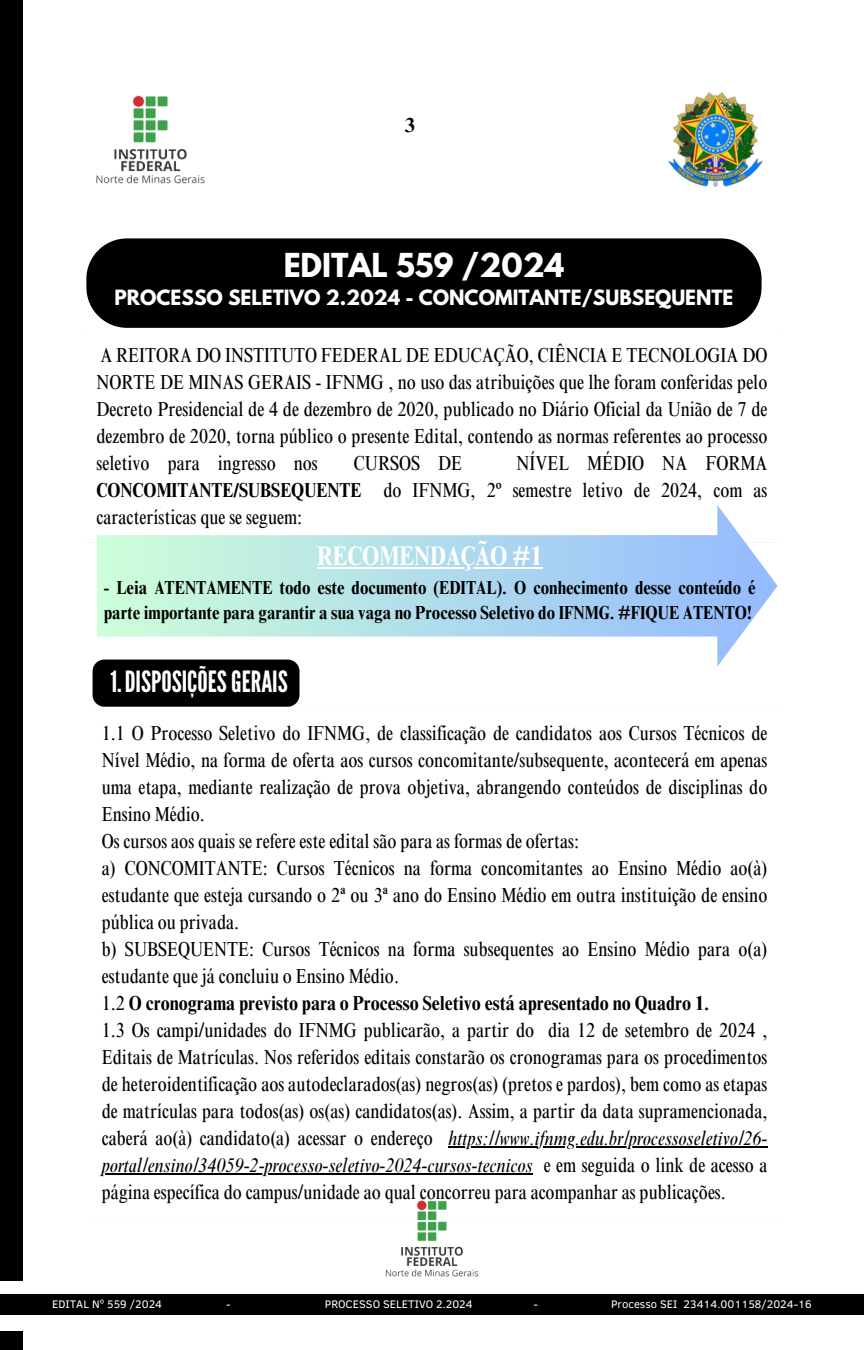
<style>
.page{position:relative;width:864px;height:1350px;background:#fff}
.page>*{position:absolute;margin:0;border:0;box-sizing:border-box;transform-origin:0 0}
.t1{font:29.25px "League Gothic";color:#fff}
.t2{font:700 29.25px "League Spartan";color:#fff}
.t3{font:700 condensed 27px "Times NRMT Pro";color:#fff}
.t4{font:condensed 20.25px/27px "Times NRMT Pro";color:#000;text-align:justify}
.t5{font:700 condensed 20.25px "Times NRMT Pro";color:#000}
.t6{font:italic condensed 20.25px "Times NRMT Pro";color:#000}
.t7{font:700 20.25px "Times NRMT Pro";color:#000}
.t8{font:700 condensed 18.9px/25.2px "Times NRMT Pro";color:#000}
.t9{font:700 18.68px "League Spartan";color:#fff}
.t10{font:11.25px "Clear Sans";color:#fff}
.s1{font-weight:700}
.s2{font-weight:400}
.s3{font-style:italic}
</style>
<div class="page">
<hr style="left:448px;top:1146px;width:319px;height:2px;background:#000">
<hr style="left:102px;top:1173px;width:430px;height:2px;background:#000">
<div style="left:86px;top:238px;width:676px;height:90px;background:#000;border-radius:41px"></div>
<svg style="left:97px;top:505px;width:681px;height:162px"></svg>
<hr style="left:317px;top:567px;width:226px;height:2px;background:#fff">
<div style="left:93px;top:660px;width:207px;height:47px;background:#000;border-radius:12px"></div>
<div style="left:0;top:1294px;width:864px;height:21px;background:#000"></div>
<div style="left:0;top:0;width:22px;height:1280px;background:#000"></div>
<div style="left:0;top:1332px;width:22px;height:18px;background:#000"></div>
<img style="left:385px;top:1200px;width:94px;height:77px">
<img style="left:96px;top:95px;width:109px;height:89px">
<img style="left:668px;top:92px;width:95px;height:95px">
<p class="t7" style="left:405px;top:117px;width:12px">3</p>
<p class="t2" style="left:284px;top:251px;width:282px">EDITAL 559 /2024</p>
<p class="t9" style="left:114px;top:289px;width:621px">PROCESSO SELETIVO 2.2024 - CONCOMITANTE/SUBSEQUENTE</p>
<p class="t4" style="left:97px;top:344px;width:672px">A REITORA DO INSTITUTO FEDERAL DE EDUCAÇÃO, CIÊNCIA E TECNOLOGIA DO NORTE DE MINAS GERAIS - IFNMG , no uso das atribuições que lhe foram conferidas pelo Decreto Presidencial de 4 de dezembro de 2020, publicado no Diário Oficial da União de 7 de dezembro de 2020, torna público o presente Edital, contendo as normas referentes ao processo seletivo para ingresso nos</p>
<p class="t4" style="left:97px;top:452px;width:672px;text-indent:420px">NÍVEL MÉDIO NA FORMA <span class="s1">CONCOMITANTE/SUBSEQUENTE</span> do IFNMG, 2º semestre letivo de 2024, com as características que se seguem:</p>
<p class="t3" style="left:317px;top:546px;width:227px">RECOMENDAÇÃO #1</p>
<p class="t8" style="left:104px;top:577px;width:653px">- Leia ATENTAMENTE todo este documento (EDITAL). O conhecimento desse conteúdo é parte importante para garantir a sua vaga no Processo Seletivo do IFNMG. #FIQUE ATENTO!</p>
<p class="t4" style="left:354px;top:452px;width:110px">CURSOS DE</p>
<p class="t1" style="left:110px;top:665px;width:179px">1.DISPOSIÇÕESGERAIS</p>
<p class="t4" style="left:102px;top:722px;width:667px">1.1 O Processo Seletivo do IFNMG, de classificação de candidatos aos Cursos Técnicos de Nível Médio, na forma de oferta aos cursos concomitante/subsequente, acontecerá em apenas uma etapa, mediante realização de prova objetiva, abrangendo conteúdos de disciplinas do Ensino Médio.</p>
<p class="t4" style="left:102px;top:830px;width:479px">Os cursos aos quais se refere este edital são para as formas de ofertas:</p>
<p class="t4" style="left:102px;top:857px;width:667px">a) CONCOMITANTE: Cursos Técnicos na forma concomitantes ao Ensino Médio ao(à) estudante que esteja cursando o 2ª ou 3ª ano do Ensino Médio em outra instituição de ensino pública ou privada.</p>
<h2 class="t4" style="left:102px;top:938px;width:667px">b) SUBSEQUENTE: Cursos Técnicos na forma subsequentes ao Ensino Médio para o(a) estudante que já concluiu o Ensino Médio.</h2>
<p class="t5" style="left:102px;top:995px;width:609px"><span class="s2">1.2</span> O cronograma previsto para o Processo Seletivo está apresentado no Quadro 1.</p>
<h3 class="t4" style="left:102px;top:1019px;width:667px">1.3 Os campi/unidades do IFNMG publicarão, a partir do dia 12 de setembro de 2024 , Editais de Matrículas. Nos referidos editais constarão os cronogramas para os procedimentos de heteroidentificação aos autodeclarados(as) negros(as) (pretos e pardos), bem como as etapas de matrículas para todos(as) os(as) candidatos(as). Assim, a partir da data supramencionada, caberá ao(à) candidato(a) acessar o endereço</h3>
<p class="t6" style="left:448px;top:1130px;width:321px">https://www.ifnmg.edu.br/processoseletivo/26-</p>
<p class="t4" style="left:102px;top:1154px;width:667px"><span class="s3">portal/ensino/34059-2-processo-seletivo-2024-cursos-tecnicos</span> e em seguida o link de acesso a página específica do campus/unidade ao qual concorreu para acompanhar as publicações.</p>
<p class="t10" style="left:52px;top:1296px;width:112px">EDITAL Nº 559 /2024</p>
<p class="t10" style="left:226px;top:1296px;width:6px">-</p>
<p class="t10" style="left:325px;top:1296px;width:149px">PROCESSO SELETIVO 2.2024</p>
<p class="t10" style="left:534px;top:1296px;width:6px">-</p>
<p class="t10" style="left:611px;top:1296px;width:202px">Processo SEI 23414.001158/2024-16</p>
</div>
